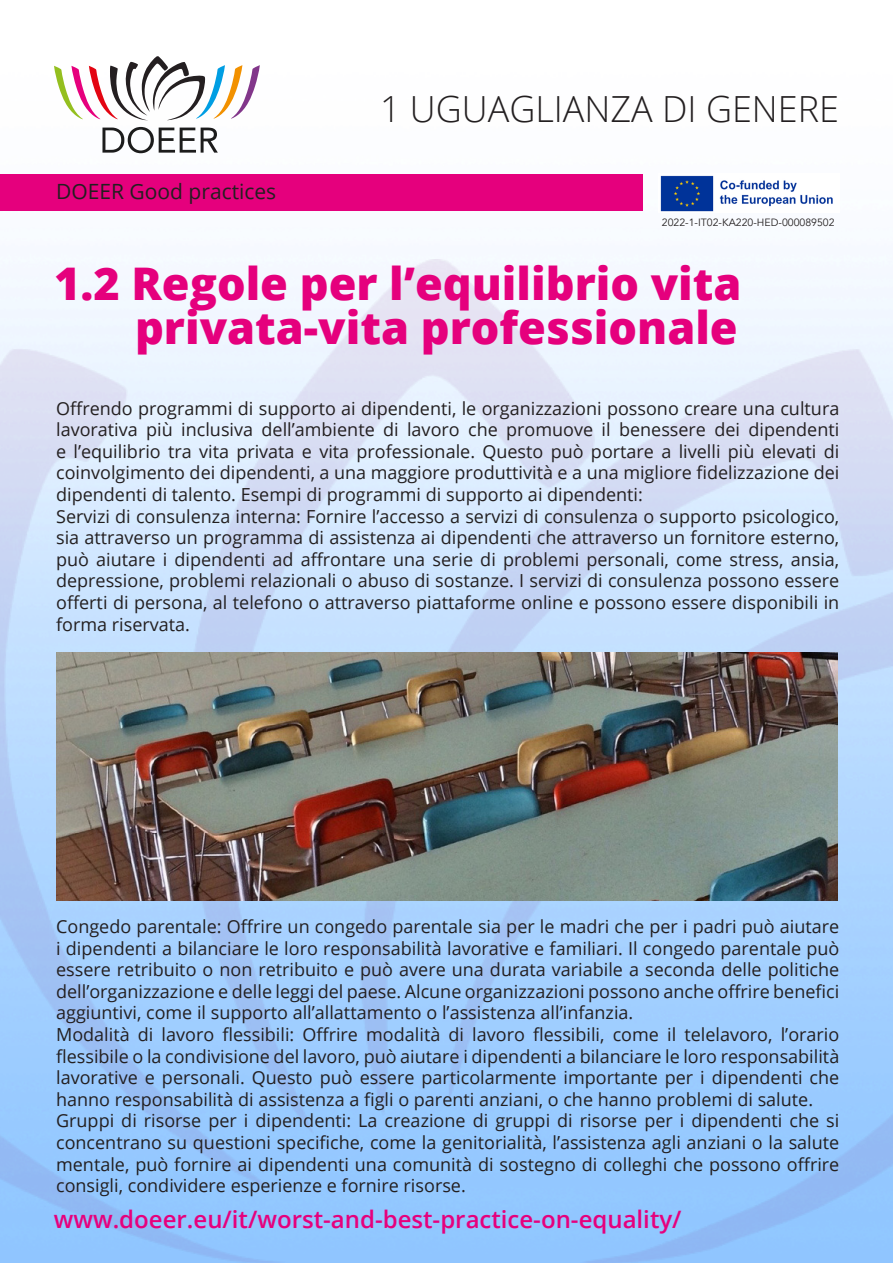
<style>
.page{position:relative;width:893px;height:1263px;background:#fff}
.page>*{position:absolute;margin:0;border:0;box-sizing:border-box;transform-origin:0 0}
.t1{font:800 45px/43.5px "Open Sans";color:#e5007d;text-align:right}
.t2{font:300 36px "Open Sans";color:#231f20}
.t3{font:600 24px "Open Sans";color:#e6007d}
.t4{font:21px "Open Sans";color:#231f20}
.t5{font:18px/21.6px "Open Sans";color:#231f20}
.t6{font:10.5px "Avenir";color:#231f20}
</style>
<div class="page">
<div style="left:0;top:175px;width:642px;height:36px;background:#e5007d"></div>
<svg style="left:54px;top:56px;width:206px;height:65px"></svg>
<svg style="left:102px;top:127px;width:116px;height:26px"></svg>
<img style="left:660px;top:175px;width:173px;height:37px">
<img style="left:0;top:259px;width:893px;height:1004px">
<img style="left:56px;top:652px;width:782px;height:248px">
<p class="t4" style="left:56px;top:177px;width:222px">DOEER Good practices</p>
<h2 class="t2" style="left:380px;top:84px;width:460px">1 UGUAGLIANZA DI GENERE</h2>
<p class="t6" style="left:662px;top:216px;width:174px">2022-1-IT02-KA220-HED-000089502</p>
<h1 class="t1" style="left:54px;top:260px;width:689px">1.2 Regole per l’equilibrio vita privata-vita professionale</h1>
<p class="t5" style="left:56px;top:397px;width:785px">Offrendo programmi di supporto ai dipendenti, le organizzazioni possono creare una cultura lavorativa più inclusiva dell’ambiente di lavoro che promuove il benessere dei dipendenti e l’equilibrio tra vita privata e vita professionale. Questo può portare a livelli più elevati di coinvolgimento dei dipendenti, a una maggiore produttività e a una migliore fidelizzazione dei dipendenti di talento. Esempi di programmi di supporto ai dipendenti:<br>Servizi di consulenza interna: Fornire l’accesso a servizi di consulenza o supporto psicologico, sia attraverso un programma di assistenza ai dipendenti che attraverso un fornitore esterno, può aiutare i dipendenti ad affrontare una serie di problemi personali, come stress, ansia, depressione, problemi relazionali o abuso di sostanze. I servizi di consulenza possono essere offerti di persona, al telefono o attraverso piattaforme online e possono essere disponibili in forma riservata.</p>
<p class="t5" style="left:56px;top:915px;width:785px">Congedo parentale: Offrire un congedo parentale sia per le madri che per i padri può aiutare i dipendenti a bilanciare le loro responsabilità lavorative e familiari. Il congedo parentale può essere retribuito o non retribuito e può avere una durata variabile a seconda delle politiche dell’organizzazione e delle leggi del paese. Alcune organizzazioni possono anche offrire benefici aggiuntivi, come il supporto all’allattamento o l’assistenza all’infanzia.<br>Modalità di lavoro flessibili: Offrire modalità di lavoro flessibili, come il telelavoro, l’orario flessibile o la condivisione del lavoro, può aiutare i dipendenti a bilanciare le loro responsabilità lavorative e personali. Questo può essere particolarmente importante per i dipendenti che hanno responsabilità di assistenza a figli o parenti anziani, o che hanno problemi di salute.<br>Gruppi di risorse per i dipendenti: La creazione di gruppi di risorse per i dipendenti che si concentrano su questioni specifiche, come la genitorialità, l’assistenza agli anziani o la salute mentale, può fornire ai dipendenti una comunità di sostegno di colleghi che possono offrire consigli, condividere esperienze e fornire risorse.</p>
<h3 class="t3" style="left:54px;top:1203px;width:629px">www.doeer.eu/it/worst-and-best-practice-on-equality/</h3>
</div>
